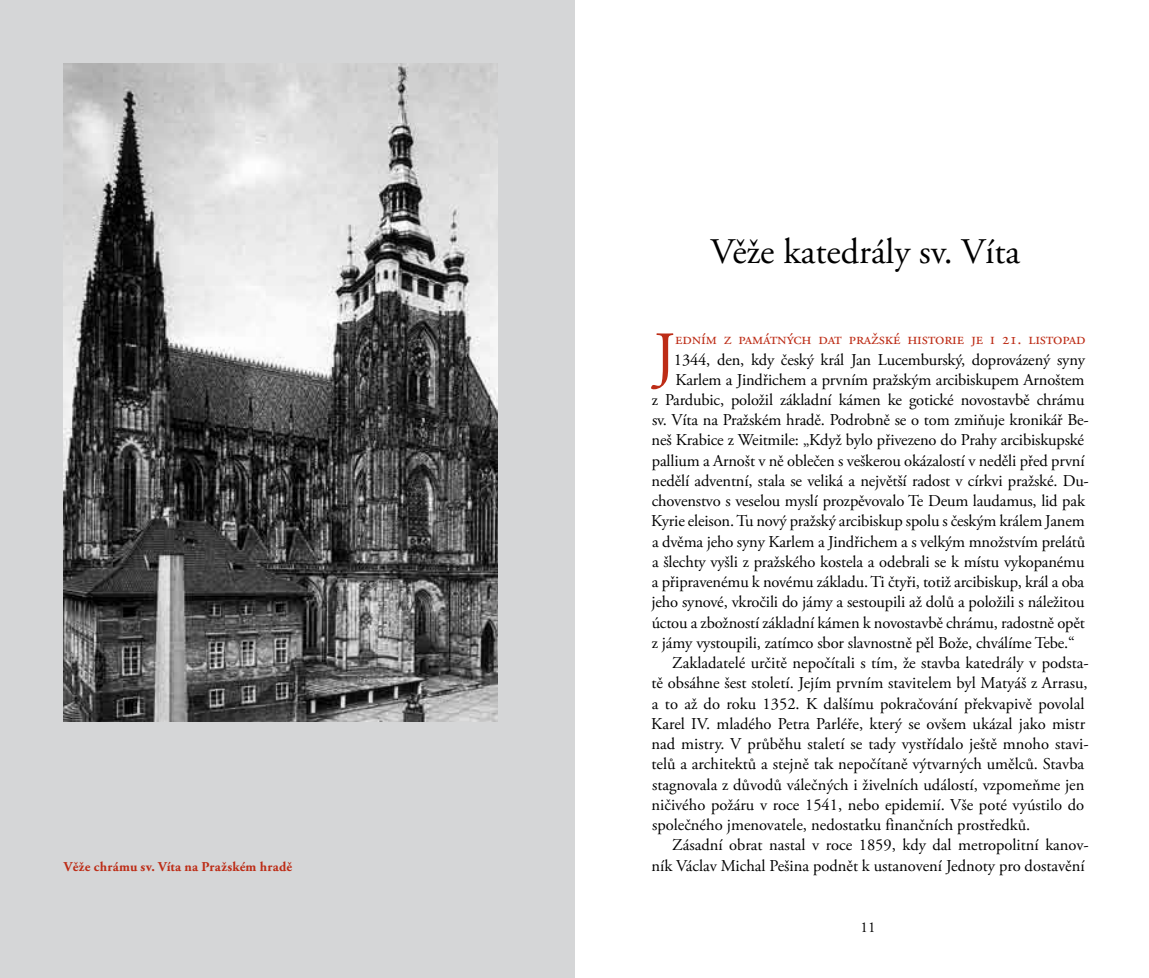
<style>
.page{position:relative;width:1149px;height:978px;background:#fff}
.page>*{position:absolute;margin:0;border:0;box-sizing:border-box;transform-origin:0 0}
.t1{font:64.8px "Adobe Garamond Pro";color:#bd2c16}
.t2{font:36px "Adobe Garamond Pro";color:#000}
.t3{font:16.5px "Adobe Garamond Pro";letter-spacing:-.01em;color:#000}
.t4{font:16.5px "Adobe Garamond Pro";letter-spacing:-.01em;color:#bd2c16}
.t5{font:15px "Adobe Garamond Pro";color:#000}
.t6{font:700 13.5px "Adobe Garamond Pro";letter-spacing:.02em;color:#bd2c16}
</style>
<div class="page">
<div style="left:0;top:0;width:574px;height:978px;background:#d5d6d7"></div>
<img style="left:64px;top:64px;width:433px;height:657px">
<h2 class="t2" style="left:710px;top:230px;width:311px">Věže katedrály sv. Víta</h2>
<h1 class="t1" style="left:653px;top:317px;width:24px">J</h1>
<p class="t4" style="left:675px;top:329px;width:412px">edním z památných dat pražské historie je i 21. listopad</p>
<p class="t3" style="left:673px;top:349px;width:413px">1344, den, kdy český král Jan Lucemburský, doprovázený syny</p>
<p class="t3" style="left:675px;top:370px;width:410px">Karlem a Jindřichem a prvním pražským arcibiskupem Arnoštem</p>
<p class="t3" style="left:651px;top:390px;width:434px">z Pardubic, položil základní kámen ke gotické novostavbě chrámu</p>
<p class="t3" style="left:652px;top:410px;width:438px">sv. Víta na Pražském hradě. Podrobně se o tom zmiňuje kronikář Be-</p>
<p class="t3" style="left:651px;top:430px;width:434px">neš Krabice z Weitmile: „Když bylo přivezeno do Prahy arcibiskupské</p>
<p class="t3" style="left:651px;top:451px;width:434px">pallium a Arnošt v ně oblečen s veškerou okázalostí v neděli před první</p>
<p class="t3" style="left:651px;top:471px;width:438px">nedělí adventní, stala se veliká a největší radost v církvi pražské. Du-</p>
<p class="t3" style="left:651px;top:491px;width:435px">chovenstvo s veselou myslí prozpěvovalo Te Deum laudamus, lid pak</p>
<p class="t3" style="left:651px;top:511px;width:435px">Kyrie eleison. Tu nový pražský arcibiskup spolu s českým králem Janem</p>
<p class="t3" style="left:651px;top:532px;width:434px">a dvěma jeho syny Karlem a Jindřichem a s velkým množstvím prelátů</p>
<p class="t3" style="left:651px;top:552px;width:434px">a šlechty vyšli z pražského kostela a odebrali se k místu vykopanému</p>
<p class="t3" style="left:651px;top:572px;width:434px">a připravenému k novému základu. Ti čtyři, totiž arcibiskup, král a oba</p>
<p class="t3" style="left:651px;top:592px;width:434px">jeho synové, vkročili do jámy a sestoupili až dolů a položili s náležitou</p>
<p class="t3" style="left:651px;top:613px;width:434px">úctou a zbožností základní kámen k novostavbě chrámu, radostně opět</p>
<p class="t3" style="left:651px;top:633px;width:424px">z jámy vystoupili, zatímco sbor slavnostně pěl Bože, chválíme Tebe.“</p>
<p class="t3" style="left:672px;top:653px;width:418px">Zakladatelé určitě nepočítali s tím, že stavba katedrály v podsta-</p>
<p class="t3" style="left:651px;top:673px;width:437px">tě obsáhne šest století. Jejím prvním stavitelem byl Matyáš z Arrasu,</p>
<p class="t3" style="left:651px;top:694px;width:434px">a to až do roku 1352. K dalšímu pokračování překvapivě povolal</p>
<p class="t3" style="left:651px;top:714px;width:435px">Karel IV. mladého Petra Parléře, který se ovšem ukázal jako mistr</p>
<p class="t3" style="left:651px;top:734px;width:438px">nad mistry. V průběhu staletí se tady vystřídalo ještě mnoho stavi-</p>
<p class="t3" style="left:651px;top:754px;width:434px">telů a architektů a stejně tak nepočítaně výtvarných umělců. Stavba</p>
<p class="t3" style="left:651px;top:775px;width:434px">stagnovala z důvodů válečných i živelních událostí, vzpomeňme jen</p>
<p class="t3" style="left:651px;top:795px;width:434px">ničivého požáru v roce 1541, nebo epidemií. Vše poté vyústilo do</p>
<p class="t3" style="left:651px;top:815px;width:377px">společného jmenovatele, nedostatku finančních prostředků.</p>
<p class="t3" style="left:672px;top:835px;width:418px">Zásadní obrat nastal v roce 1859, kdy dal metropolitní kanov-</p>
<p class="t6" style="left:64px;top:859px;width:230px">Věže chrámu sv. Víta na Pražském hradě</p>
<p class="t3" style="left:651px;top:856px;width:434px">ník Václav Michal Pešina podnět k ustanovení Jednoty pro dostavění</p>
<p class="t5" style="left:860px;top:918px;width:16px">11</p>
</div>
